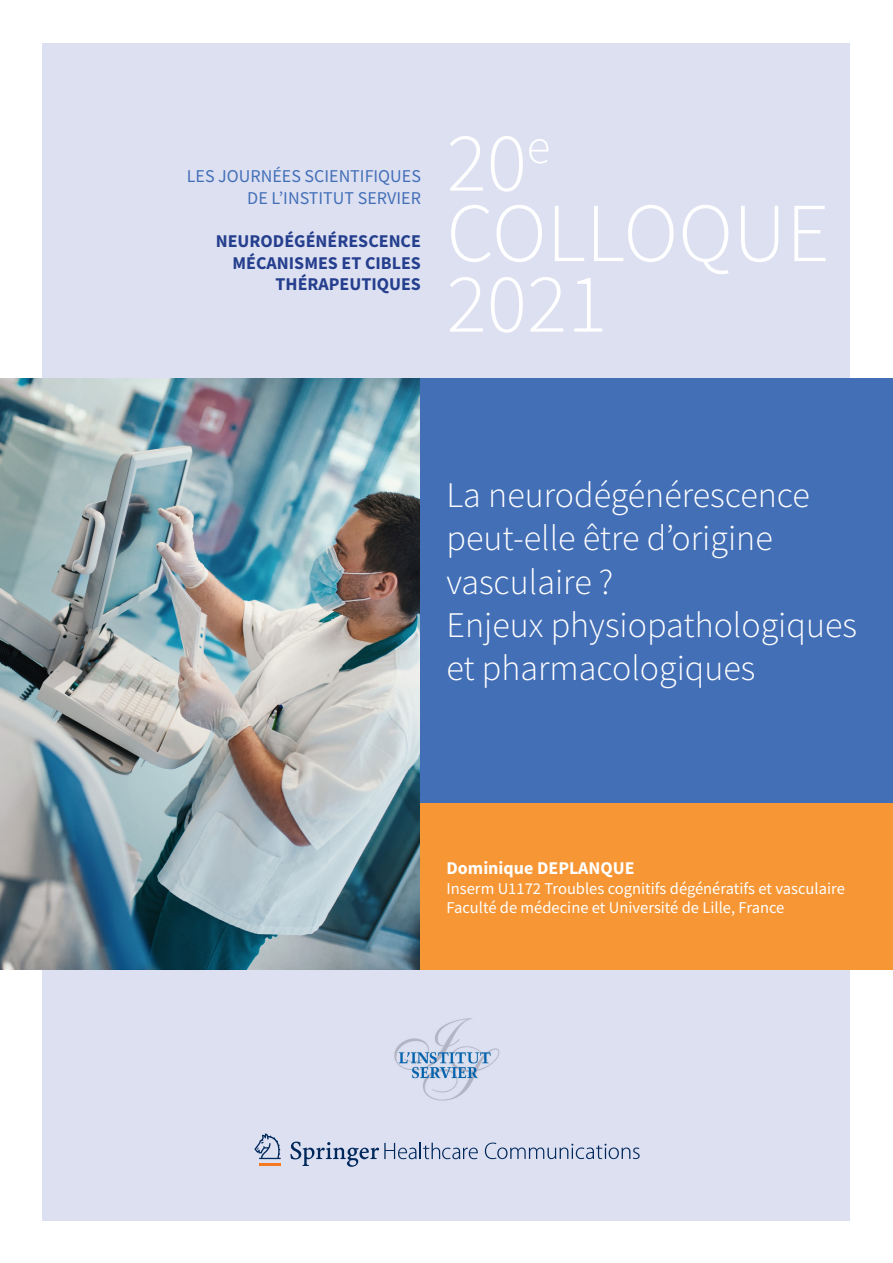
<style>
.page{position:relative;width:893px;height:1263px;background:#fff}
.page>*{position:absolute;margin:0;border:0;box-sizing:border-box;transform-origin:0 0}
.t1{font:300 84px "Source Sans Pro";color:#fff}
.t2{font:300 36px/43.2px "Source Sans Pro";color:#fff}
.t3{font:700 18px "Source Sans Pro";color:#253f8e}
.t4{font:18px "Source Sans Pro";color:#436fb7}
.t5{font:700 18px "Source Sans Pro";color:#fff}
.t6{font:16.5px "Source Sans Pro";color:#fff}
</style>
<div class="page">
<div style="left:43px;top:43px;width:807px;height:1177px;background:#dce0f1"></div>
<img style="left:0;top:378px;width:421px;height:592px">
<img style="left:394px;top:1018px;width:106px;height:83px">
<div style="left:421px;top:378px;width:472px;height:447px;background:#436fb7"></div>
<div style="left:421px;top:804px;width:472px;height:166px;background:#f79634"></div>
<svg style="left:254px;top:1133px;width:27px;height:26px"></svg>
<hr style="left:259px;top:1163px;width:22px;height:3px;background:#f47921">
<svg style="left:290px;top:1141px;width:188px;height:26px"></svg>
<svg style="left:485px;top:1142px;width:155px;height:17px"></svg>
<p class="t4" style="left:187px;top:165px;width:236px">LES JOURNÉES SCIENTIFIQUES</p>
<p class="t4" style="left:247px;top:187px;width:175px">DE L’INSTITUT SERVIER</p>
<p class="t3" style="left:216px;top:229px;width:207px">NEURODÉGÉNÉRESCENCE</p>
<p class="t3" style="left:233px;top:251px;width:190px">MÉCANISMES ET CIBLES</p>
<p class="t3" style="left:276px;top:272px;width:147px">THÉRAPEUTIQUES</p>
<p class="t1" style="left:446px;top:111px;width:106px">20<sup>e</sup></p>
<p class="t1" style="left:446px;top:182px;width:384px">COLLOQUE</p>
<p class="t1" style="left:446px;top:252px;width:162px">2021</p>
<p class="t2" style="left:446px;top:474px;width:365px">La neurodégénérescence peut-elle être d’origine vasculaire ?</p>
<p class="t2" style="left:446px;top:603px;width:412px">Enjeux physiopathologiques et pharmacologiques</p>
<p class="t5" style="left:446px;top:856px;width:190px">Dominique DEPLANQUE</p>
<p class="t6" style="left:446px;top:878px;width:400px">Inserm U1172 Troubles cognitifs dégénératifs et vasculaire</p>
<p class="t6" style="left:446px;top:897px;width:339px">Faculté de médecine et Université de Lille, France</p>
</div>
